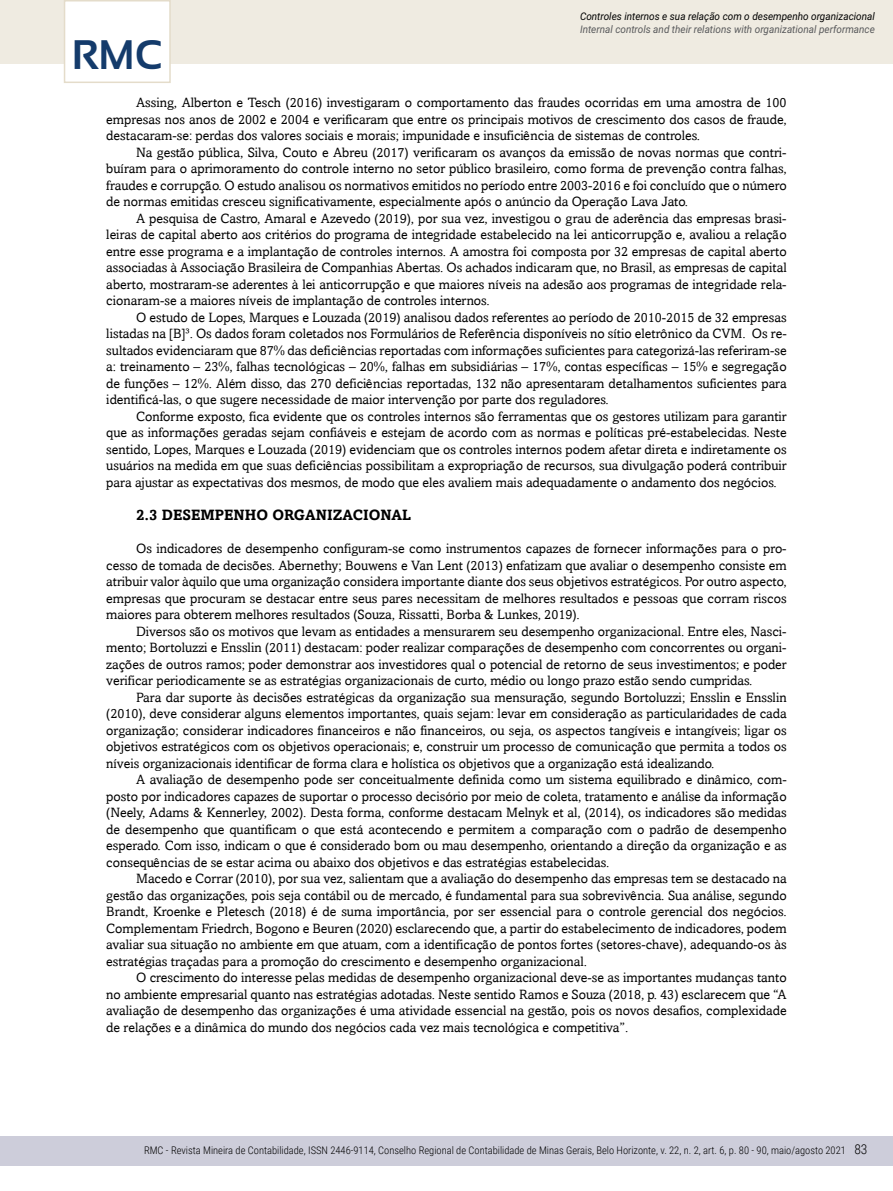
<style>
.page{position:relative;width:893px;height:1191px;background:#fff}
.page>*{position:absolute;margin:0;border:0;box-sizing:border-box;transform-origin:0 0}
.t1{font:700 41.25px "Sansation";color:#143b6b}
.t2{font:700 15px "Amasis";color:#000}
.t3{font:13.5px/16.5px "Amasis";color:#000;text-align:justify}
.t4{font:300 13.5px "Roboto Condensed";color:#000}
.t5{font:300 10.5px "Roboto Condensed";color:#000}
.t6{font:italic 10.5px "Roboto";color:#58595b;scale:.95 1}
.t7{font:italic 10.5px "Roboto";color:#000;scale:.95 1}
</style>
<div class="page">
<div style="left:0;top:1135px;width:893px;height:30px;background:#cdcdda"></div>
<div style="left:0;top:0;width:893px;height:64px;background:#efebe1"></div>
<div style="left:64px;top:0;width:107px;height:83px;background:#fff;border:2px solid #e4dcca"></div>
<p class="t7" style="left:580px;top:9px;width:312px">Controles internos e sua relação com o desempenho organizacional</p>
<p class="t6" style="left:580px;top:22px;width:312px">Internal controls and their relations with organizational performance</p>
<h1 class="t1" style="left:72px;top:32px;width:92px">RMC</h1>
<p class="t3" style="left:106px;top:94px;width:682px;text-indent:30px">Assing, Alberton e Tesch (2016) investigaram o comportamento das fraudes ocorridas em uma amostra de 100 empresas nos anos de 2002 e 2004 e verificaram que entre os principais motivos de crescimento dos casos de fraude, destacaram-se: perdas dos valores sociais e morais; impunidade e insuficiência de sistemas de controles.</p>
<p class="t3" style="left:106px;top:144px;width:682px;text-indent:30px">Na gestão pública, Silva, Couto e Abreu (2017) verificaram os avanços da emissão de novas normas que contri&shy;buíram para o aprimoramento do controle interno no setor público brasileiro, como forma de prevenção contra falhas, fraudes e corrupção. O estudo analisou os normativos emitidos no período entre 2003-2016 e foi concluído que o número de normas emitidas cresceu significativamente, especialmente após o anúncio da Operação Lava Jato.</p>
<p class="t3" style="left:106px;top:210px;width:682px;text-indent:30px">A pesquisa de Castro, Amaral e Azevedo (2019), por sua vez, investigou o grau de aderência das empresas brasi&shy;leiras de capital aberto aos critérios do programa de integridade estabelecido na lei anticorrupção e, avaliou a relação entre esse programa e a implantação de controles internos. A amostra foi composta por 32 empresas de capital aberto associadas à Associação Brasileira de Companhias Abertas. Os achados indicaram que, no Brasil, as empresas de capital aberto, mostraram-se aderentes à lei anticorrupção e que maiores níveis na adesão aos programas de integridade rela&shy;cionaram-se a maiores níveis de implantação de controles internos.</p>
<p class="t3" style="left:106px;top:309px;width:682px;text-indent:30px">O estudo de Lopes, Marques e Louzada (2019) analisou dados referentes ao período de 2010-2015 de 32 empresas listadas na [B]³. Os dados foram coletados nos Formulários de Referência disponíveis no sítio eletrônico da CVM. Os re&shy;sultados evidenciaram que 87% das deficiências reportadas com informações suficientes para categorizá-las referiram-se a: treinamento – 23%, falhas tecnológicas – 20%, falhas em subsidiárias – 17%, contas específicas – 15% e segregação de funções – 12%. Além disso, das 270 deficiências reportadas, 132 não apresentaram detalhamentos suficientes para identificá-las, o que sugere necessidade de maior intervenção por parte dos reguladores.</p>
<p class="t3" style="left:106px;top:408px;width:682px;text-indent:30px">Conforme exposto, fica evidente que os controles internos são ferramentas que os gestores utilizam para garantir que as informações geradas sejam confiáveis e estejam de acordo com as normas e políticas pré-estabelecidas. Neste sentido, Lopes, Marques e Louzada (2019) evidenciam que os controles internos podem afetar direta e indiretamente os usuários na medida em que suas deficiências possibilitam a expropriação de recursos, sua divulgação poderá contribuir para ajustar as expectativas dos mesmos, de modo que eles avaliem mais adequadamente o andamento dos negócios.</p>
<p class="t2" style="left:136px;top:506px;width:276px">2.3 DESEMPENHO ORGANIZACIONAL</p>
<p class="t3" style="left:106px;top:540px;width:682px;text-indent:30px">Os indicadores de desempenho configuram-se como instrumentos capazes de fornecer informações para o pro&shy;cesso de tomada de decisões. Abernethy; Bouwens e Van Lent (2013) enfatizam que avaliar o desempenho consiste em atribuir valor àquilo que uma organização considera importante diante dos seus objetivos estratégicos. Por outro aspecto, empresas que procuram se destacar entre seus pares necessitam de melhores resultados e pessoas que corram riscos maiores para obterem melhores resultados (Souza, Rissatti, Borba &amp; Lunkes, 2019).</p>
<p class="t3" style="left:106px;top:622px;width:682px;text-indent:30px">Diversos são os motivos que levam as entidades a mensurarem seu desempenho organizacional. Entre eles, Nasci&shy;mento; Bortoluzzi e Ensslin (2011) destacam: poder realizar comparações de desempenho com concorrentes ou organi&shy;zações de outros ramos; poder demonstrar aos investidores qual o potencial de retorno de seus investimentos; e poder verificar periodicamente se as estratégias organizacionais de curto, médio ou longo prazo estão sendo cumpridas.</p>
<p class="t3" style="left:106px;top:688px;width:682px;text-indent:30px">Para dar suporte às decisões estratégicas da organização sua mensuração, segundo Bortoluzzi; Ensslin e Ensslin (2010), deve considerar alguns elementos importantes, quais sejam: levar em consideração as particularidades de cada organização; considerar indicadores financeiros e não financeiros, ou seja, os aspectos tangíveis e intangíveis; ligar os objetivos estratégicos com os objetivos operacionais; e, construir um processo de comunicação que permita a todos os níveis organizacionais identificar de forma clara e holística os objetivos que a organização está idealizando.</p>
<p class="t3" style="left:106px;top:771px;width:682px;text-indent:30px">A avaliação de desempenho pode ser conceitualmente definida como um sistema equilibrado e dinâmico, com&shy;posto por indicadores capazes de suportar o processo decisório por meio de coleta, tratamento e análise da informação (Neely, Adams &amp; Kennerley, 2002). Desta forma, conforme destacam Melnyk et al, (2014), os indicadores são medidas de desempenho que quantificam o que está acontecendo e permitem a comparação com o padrão de desempenho esperado. Com isso, indicam o que é considerado bom ou mau desempenho, orientando a direção da organização e as consequências de se estar acima ou abaixo dos objetivos e das estratégias estabelecidas.</p>
<p class="t3" style="left:106px;top:870px;width:682px;text-indent:30px">Macedo e Corrar (2010), por sua vez, salientam que a avaliação do desempenho das empresas tem se destacado na gestão das organizações, pois seja contábil ou de mercado, é fundamental para sua sobrevivência. Sua análise, segundo Brandt, Kroenke e Pletesch (2018) é de suma importância, por ser essencial para o controle gerencial dos negócios.<br>Complementam Friedrch, Bogono e Beuren (2020) esclarecendo que, a partir do estabelecimento de indicadores, podem avaliar sua situação no ambiente em que atuam, com a identificação de pontos fortes (setores-chave), adequando-os às estratégias traçadas para a promoção do crescimento e desempenho organizacional.</p>
<p class="t3" style="left:106px;top:969px;width:682px;text-indent:30px">O crescimento do interesse pelas medidas de desempenho organizacional deve-se as importantes mudanças tanto no ambiente empresarial quanto nas estratégias adotadas. Neste sentido Ramos e Souza (2018, p. 43) esclarecem que “A avaliação de desempenho das organizações é uma atividade essencial na gestão, pois os novos desafios, complexidade de relações e a dinâmica do mundo dos negócios cada vez mais tecnológica e competitiva”.</p>
<p class="t5" style="left:144px;top:1143px;width:703px">RMC - Revista Mineira de Contabilidade, ISSN 2446-9114, Conselho Regional de Contabilidade de Minas Gerais, Belo Horizonte, v. 22, n. 2, art. 6, p. 80 - 90, maio/agosto 2021</p>
<p class="t4" style="left:854px;top:1140px;width:15px">83</p>
</div>
